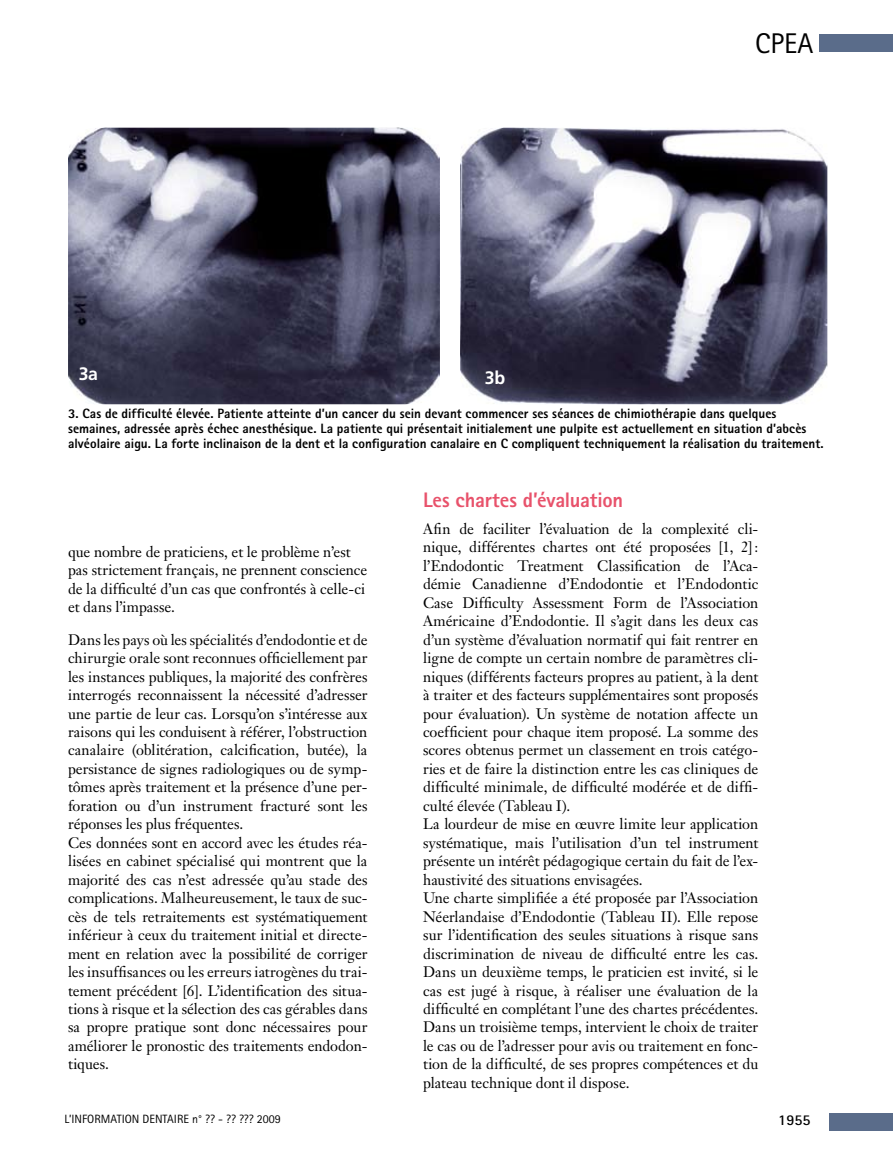
<style>
.page{position:relative;width:893px;height:1149px;background:#fff}
.page>*{position:absolute;margin:0;border:0;box-sizing:border-box;transform-origin:0 0}
.t1{font:28.5px "Rotis Sans Serif";color:#000}
.t2{font:800 21px "Rotis Sans Serif";letter-spacing:-.01em;color:#e8526b}
.t3{font:700 18px "Frutiger";color:#fff}
.t4{font:15px/18.5px "Janson Text";color:#000}
.t5{font:700 15px "Rotis Sans Serif";color:#000}
.t6{font:800 13.5px/15px "Rotis Sans Serif";letter-spacing:.005em;color:#000}
.t7{font:12px "Rotis Sans Serif";color:#000}
</style>
<div class="page">
<img style="left:68px;top:128px;width:372px;height:276px">
<img style="left:460px;top:128px;width:367px;height:276px">
<div style="left:819px;top:34px;width:74px;height:17px;background:#5a6c8a"></div>
<div style="left:830px;top:1113px;width:63px;height:17px;background:#5a6c8a"></div>
<p class="t3" style="left:79px;top:363px;width:21px">3a</p>
<p class="t3" style="left:485px;top:367px;width:22px">3b</p>
<h1 class="t1" style="left:755px;top:26px;width:60px">CPEA</h1>
<p class="t6" style="left:68px;top:406px;width:757px">3. Cas de difficulté élevée. Patiente atteinte d’un cancer du sein devant commencer ses séances de chimiothérapie dans quelques semaines, adressée après échec anesthésique. La patiente qui présentait initialement une pulpite est actuellement en situation d’abcès alvéolaire aigu. La forte inclinaison de la dent et la configuration canalaire en C compliquent techniquement la réalisation du traitement.</p>
<p class="t4" style="left:68px;top:543px;width:301px;line-height:18px">que nombre de praticiens, et le problème n’est pas strictement français, ne prennent conscience de la difficulté d’un cas que confrontés à celle-ci et dans l’impasse.</p>
<p class="t4" style="left:68px;top:630px;width:301px">Dans les pays où les spécialités d’endodontie et de chirurgie orale sont reconnues officiellement par les instances publiques, la majorité des confrères interrogés reconnaissent la nécessité d’adresser une partie de leur cas. Lorsqu’on s’intéresse aux raisons qui les conduisent à référer, l’obstruction canalaire (oblitération, calcification, butée), la persistance de signes radiologiques ou de symp&shy;tômes après traitement et la présence d’une per&shy;foration ou d’un instrument fracturé sont les réponses les plus fréquentes.<br>Ces données sont en accord avec les études réa&shy;lisées en cabinet spécialisé qui montrent que la majorité des cas n’est adressée qu’au stade des complications. Malheureusement, le taux de suc&shy;cès de tels retraitements est systématiquement inférieur à ceux du traitement initial et directe&shy;ment en relation avec la possibilité de corriger les insuffisances ou les erreurs iatrogènes du trai&shy;tement précédent [6]. L’identification des situa&shy;tions à risque et la sélection des cas gérables dans sa propre pratique sont donc nécessaires pour améliorer le pronostic des traitements endodon&shy;tiques.</p>
<h2 class="t2" style="left:423px;top:486px;width:202px">Les chartes d’évaluation</h2>
<p class="t4" style="left:423px;top:519px;width:337px">Afin de faciliter l’évaluation de la complexité cli&shy;nique, différentes chartes ont été proposées [1, 2]: l’Endodontic Treatment Classification de l’Aca&shy;démie Canadienne d’Endodontie et l’Endodontic Case Difficulty Assessment Form de l’Association Américaine d’Endodontie. Il s’agit dans les deux cas d’un système d’évaluation normatif qui fait rentrer en ligne de compte un certain nombre de paramètres cli&shy;niques (différents facteurs propres au patient, à la dent à traiter et des facteurs supplémentaires sont proposés pour évaluation). Un système de notation affecte un coefficient pour chaque item proposé. La somme des scores obtenus permet un classement en trois catégo&shy;ries et de faire la distinction entre les cas cliniques de difficulté minimale, de difficulté modérée et de diffi&shy;culté élevée (Tableau I).<br>La lourdeur de mise en œuvre limite leur application systématique, mais l’utilisation d’un tel instrument présente un intérêt pédagogique certain du fait de l’ex&shy;haustivité des situations envisagées.<br>Une charte simplifiée a été proposée par l’Association Néerlandaise d’Endodontie (Tableau II). Elle repose sur l’identification des seules situations à risque sans discrimination de niveau de difficulté entre les cas.<br>Dans un deuxième temps, le praticien est invité, si le cas est jugé à risque, à réaliser une évaluation de la difficulté en complétant l’une des chartes précédentes.<br>Dans un troisième temps, intervient le choix de traiter le cas ou de l’adresser pour avis ou traitement en fonc&shy;tion de la difficulté, de ses propres compétences et du plateau technique dont il dispose.</p>
<p class="t7" style="left:65px;top:1111px;width:218px">L’INFORMATION DENTAIRE n° ?? - ?? ??? 2009</p>
<p class="t5" style="left:778px;top:1110px;width:34px">1955</p>
</div>
